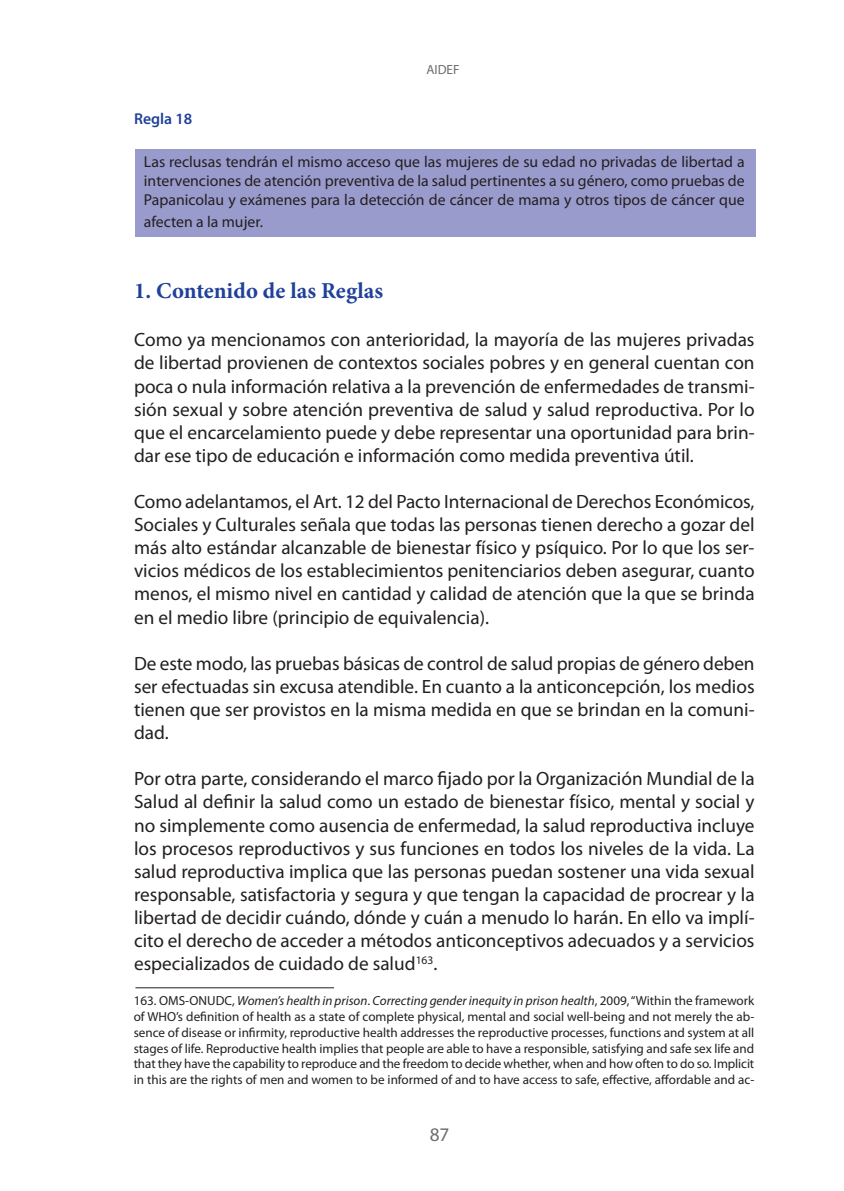
<style>
.page{position:relative;width:844px;height:1191px;background:#fff}
.page>*{position:absolute;margin:0;border:0;box-sizing:border-box;transform-origin:0 0}
.t1{font:700 22.75px "Minion Pro";color:#20419a}
.t2{font:19.25px/23.1px "Myriad Pro";color:#231f20;text-align:justify}
.t3{font:19.25px "Myriad Pro";color:#6c6d70}
.t4{font:15.75px/18.9px "Myriad Pro";color:#231f20;text-align:justify}
.t5{font:600 15.75px "Myriad Pro";color:#20419a}
.t6{font:13.3px "Myriad Pro";color:#6c6d70}
.t7{font:13.12px/15.8px "Myriad Pro";color:#231f20;text-align:justify}
.s1{font-style:italic}
</style>
<div class="page">
<div style="left:135px;top:150px;width:620px;height:87px;background:#9a9bcd"></div>
<hr style="left:135px;top:987px;width:199px;height:1px;background:#231f20">
<p class="t6" style="left:426px;top:65px;width:35px">AIDEF</p>
<p class="t5" style="left:134px;top:112px;width:60px">Regla 18</p>
<p class="t4" style="left:144px;top:154px;width:602px">Las reclusas tendrán el mismo acceso que las mujeres de su edad no privadas de libertad a intervenciones de atención preventiva de la salud pertinentes a su género, como pruebas de Papanicolau y exámenes para la detección de cáncer de mama y otros tipos de cáncer que</p>
<p class="t4" style="left:144px;top:213px;width:120px">afecten a la mujer.</p>
<p class="t1" style="left:134px;top:282px;width:250px">1. Contenido de las Reglas</p>
<p class="t2" style="left:134px;top:330px;width:622px">Como ya mencionamos con anterioridad, la mayoría de las mujeres privadas de libertad provienen de contextos sociales pobres y en general cuentan con poca o nula información relativa a la prevención de enfermedades de transmi&shy;sión sexual y sobre atención preventiva de salud y salud reproductiva. Por lo que el encarcelamiento puede y debe representar una oportunidad para brin&shy;dar ese tipo de educación e información como medida preventiva útil.</p>
<p class="t2" style="left:134px;top:491px;width:622px">Como adelantamos, el Art. 12 del Pacto Internacional de Derechos Económicos, Sociales y Culturales señala que todas las personas tienen derecho a gozar del más alto estándar alcanzable de bienestar físico y psíquico. Por lo que los ser&shy;vicios médicos de los establecimientos penitenciarios deben asegurar, cuanto menos, el mismo nivel en cantidad y calidad de atención que la que se brinda en el medio libre (principio de equivalencia).</p>
<p class="t2" style="left:134px;top:653px;width:622px">De este modo, las pruebas básicas de control de salud propias de género deben ser efectuadas sin excusa atendible. En cuanto a la anticoncepción, los medios tienen que ser provistos en la misma medida en que se brindan en la comuni&shy;dad.</p>
<p class="t2" style="left:134px;top:769px;width:622px">Por otra parte, considerando el marco fijado por la Organización Mundial de la Salud al definir la salud como un estado de bienestar físico, mental y social y no simplemente como ausencia de enfermedad, la salud reproductiva incluye los procesos reproductivos y sus funciones en todos los niveles de la vida. La salud reproductiva implica que las personas puedan sostener una vida sexual responsable, satisfactoria y segura y que tengan la capacidad de procrear y la libertad de decidir cuándo, dónde y cuán a menudo lo harán. En ello va implí&shy;cito el derecho de acceder a métodos anticonceptivos adecuados y a servicios especializados de cuidado de salud<sup>163</sup>.</p>
<p class="t7" style="left:134px;top:994px;width:622px">163. OMS-ONUDC, <span class="s1">Women’s health in prison</span>. <span class="s1">Correcting gender inequity in prison health</span>, 2009,“Within the framework of WHO’s definition of health as a state of complete physical, mental and social well-being and not merely the ab&shy;sence of disease or infirmity, reproductive health addresses the reproductive processes, functions and system at all stages of life. Reproductive health implies that people are able to have a responsible, satisfying and safe sex life and that they have the capability to reproduce and the freedom to decide whether, when and how often to do so. Implicit in this are the rights of men and women to be informed of and to have access to safe, effective, affordable and ac-</p>
<p class="t3" style="left:429px;top:1127px;width:21px">87</p>
</div>
